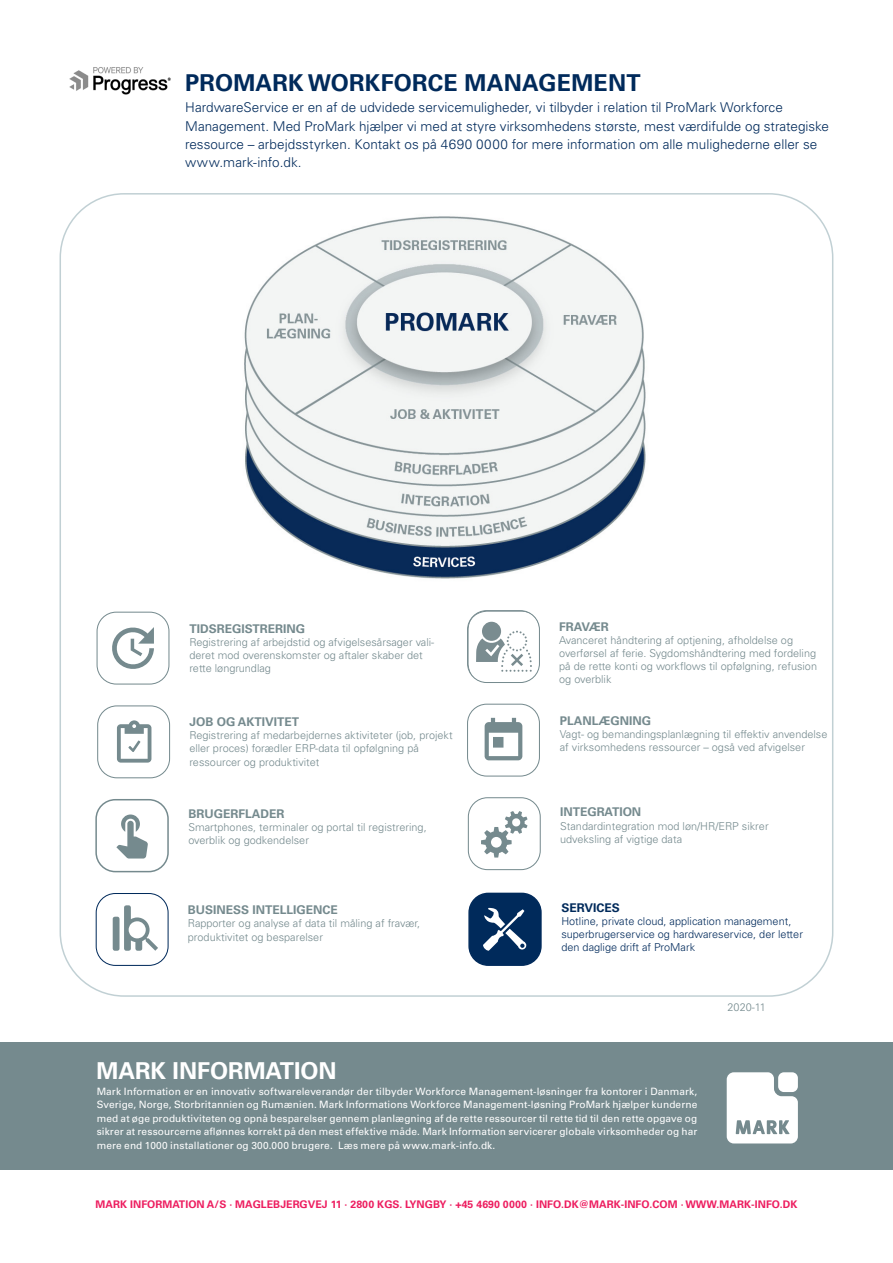
<style>
.page{position:relative;width:893px;height:1263px;background:#fff}
.page>*{position:absolute;margin:0;border:0;box-sizing:border-box;transform-origin:0 0}
.Copy{font:700 23.25px "Univers LT Std";letter-spacing:.01em;color:#002a5b}
.Quotes_fed{font:700 23.25px "Univers LT Std";color:#fff}
.Copy-2{font:300 13.5px/19.5px "Univers LT Std";color:#002a5b}
.Copy-3{font:700 12px "Univers LT Std";color:#758a8e}
.Copy-4{font:700 12px "Univers LT Std";color:#002a5b}
.Copy-5{font:300 10.95px/13px "Univers LT Std";color:#758a8e}
.Copy-6{font:300 10.95px/13px "Univers LT Std";color:#002a5b}
.Quotes_fed-2{font:700 10.5px "Univers LT Std";letter-spacing:.005em;color:#ed1e60}
.Copy-7{font:10.2px/13.5px "Univers LT Std";letter-spacing:.01em;color:#fff;text-align:justify}
</style>
<div class="page">
<div style="left:0;top:1042px;width:893px;height:127px;background:#758a8e"></div>
<img style="left:69px;top:67px;width:102px;height:28px">
<svg style="left:727px;top:1072px;width:71px;height:71px;background:#eaedee"></svg>
<img style="left:244px;top:216px;width:402px;height:363px">
<div style="left:97px;top:612px;width:72px;height:72px;border:1px solid #758a8e;border-radius:19px"></div>
<svg style="left:112px;top:627px;width:42px;height:42px"></svg>
<div style="left:469px;top:893px;width:72px;height:72px;background:#002a5b;border-radius:19px"></div>
<div style="left:468px;top:893px;width:74px;height:73px;border:1px solid #002a5b;border-radius:19px"></div>
<svg style="left:483px;top:908px;width:43px;height:43px"></svg>
<div style="left:467px;top:704px;width:73px;height:72px;border:1px solid #758a8e;border-radius:19px"></div>
<svg style="left:485px;top:718px;width:37px;height:42px"></svg>
<div style="left:468px;top:797px;width:73px;height:73px;border:1px solid #758a8e;border-radius:19px"></div>
<svg style="left:481px;top:811px;width:47px;height:46px"></svg>
<svg style="left:468px;top:612px;width:71px;height:70px"></svg>
<div style="left:467px;top:610px;width:73px;height:73px;border:1px solid #758a8e;border-radius:19px"></div>
<div style="left:95px;top:799px;width:74px;height:73px;border:2px solid #758a8e;border-radius:19px"></div>
<svg style="left:116px;top:814px;width:32px;height:44px"></svg>
<div style="left:97px;top:705px;width:73px;height:73px;border:1px solid #758a8e;border-radius:19px"></div>
<svg style="left:117px;top:720px;width:34px;height:43px"></svg>
<div style="left:96px;top:893px;width:73px;height:73px;border:1px solid #002a5b;border-radius:19px"></div>
<div style="left:113px;top:917px;width:7px;height:34px;background:#758a8e;border-radius:2px"></div>
<svg style="left:124px;top:905px;width:34px;height:46px"></svg>
<p class="Copy" style="left:185px;top:69px;width:457px">PROMARK WORKFORCE MANAGEMENT</p>
<p class="Copy-2" style="left:185px;top:97px;width:645px">HardwareService er en af de udvidede servicemuligheder, vi tilbyder i relation til ProMark Workforce<br>Management. Med ProMark hjælper vi med at styre virksomhedens største, mest værdifulde og strategiske</p>
<p class="Copy-2" style="left:185px;top:136px;width:634px;line-height:18px">ressource – arbejdsstyrken. Kontakt os på 4690 0000 for mere information om alle mulighederne eller se www.mark-info.dk.</p>
<p class="Copy-3" style="left:189px;top:621px;width:117px">TIDSREGISTRERING</p>
<p class="Copy-5" style="left:189px;top:635px;width:246px">Registrering af arbejdstid og afvigelsesårsager vali&shy;deret mod overenskomster og aftaler skaber det rette løngrundlag</p>
<p class="Copy-3" style="left:189px;top:715px;width:111px">JOB OG AKTIVITET</p>
<p class="Copy-5" style="left:189px;top:729px;width:265px">Registrering af medarbejdernes aktiviteter (job, projekt eller proces) forædler ERP-data til opfølgning på ressourcer og produktivitet</p>
<p class="Copy-3" style="left:188px;top:807px;width:97px">BRUGERFLADER</p>
<p class="Copy-5" style="left:188px;top:821px;width:240px">Smartphones, terminaler og portal til registrering, overblik og godkendelser</p>
<p class="Copy-3" style="left:188px;top:903px;width:151px">BUSINESS INTELLIGENCE</p>
<p class="Copy-5" style="left:188px;top:917px;width:234px">Rapporter og analyse af data til måling af fravær, produktivitet og besparelser</p>
<p class="Copy-3" style="left:559px;top:620px;width:51px">FRAVÆR</p>
<p class="Copy-5" style="left:559px;top:634px;width:259px">Avanceret håndtering af optjening, afholdelse og overførsel af ferie. Sygdomshåndtering med fordeling på de rette konti og workflows til opfølgning, refusion og overblik</p>
<p class="Copy-3" style="left:560px;top:714px;width:93px">PLANLÆGNING</p>
<p class="Copy-5" style="left:560px;top:728px;width:269px">Vagt- og bemandingsplanlægning til effektiv anvendelse af virksomhedens ressourcer – også ved afvigelser</p>
<p class="Copy-3" style="left:560px;top:805px;width:83px">INTEGRATION</p>
<p class="Copy-5" style="left:560px;top:819px;width:210px">Standardintegration mod løn/HR/ERP sikrer udveksling af vigtige data</p>
<p class="Copy-4" style="left:561px;top:900px;width:60px">SERVICES</p>
<p class="Copy-6" style="left:561px;top:914px;width:243px">Hotline, private cloud, application management, superbrugerservice og hardwareservice, der letter den daglige drift af ProMark</p>
<p class="Copy-5" style="left:728px;top:1000px;width:40px">2020-11</p>
<p class="Quotes_fed" style="left:96px;top:1057px;width:242px">MARK INFORMATION</p>
<p class="Copy-7" style="left:97px;top:1084px;width:602px">Mark Information er en innovativ softwareleverandør der tilbyder Workforce Management-løsninger fra kontorer i Danmark, Sverige, Norge, Storbritannien og Rumænien. Mark Informations Workforce Management-løsning ProMark hjælper kunderne med at øge produktiviteten og opnå besparelser gennem planlægning af de rette ressourcer til rette tid til den rette opgave og sikrer at ressourcerne aflønnes korrekt på den mest effektive måde. Mark Information servicerer globale virksomheder og har mere end 1000 installationer og 300.000 brugere. Læs mere på www.mark-info.dk.</p>
<p class="Quotes_fed-2" style="left:95px;top:1198px;width:703px">MARK INFORMATION A/S · MAGLEBJERGVEJ 11 · 2800 KGS. LYNGBY · +45 4690 0000 · INFO.DK@MARK-INFO.COM · WWW.MARK-INFO.DK</p>
</div>
